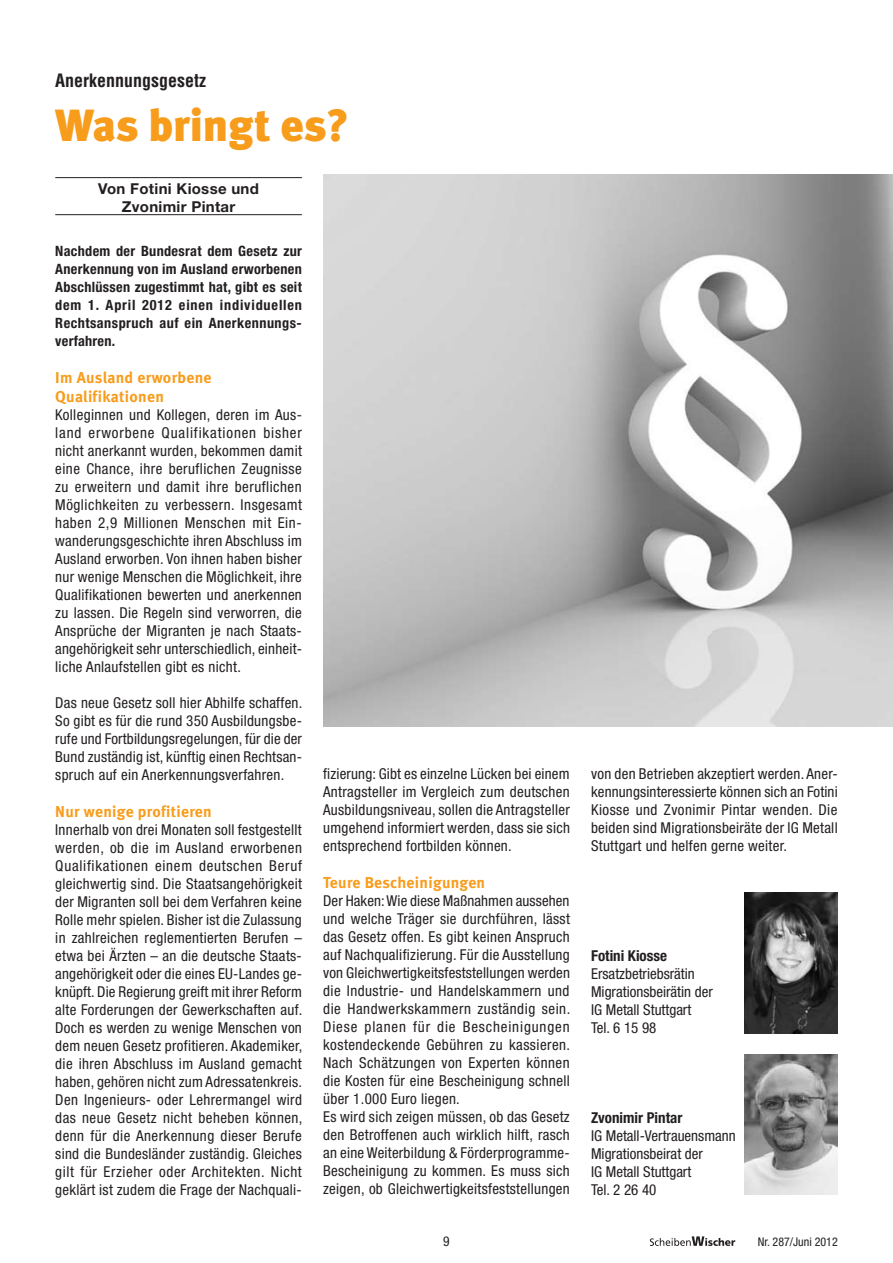
<style>
.page{position:relative;width:893px;height:1263px;background:#fff}
.page>*{position:absolute;margin:0;border:0;box-sizing:border-box;transform-origin:0 0}
.t1{font:900 45px "Meta";letter-spacing:-.005em;color:#f89c1c}
.t2{font:700 condensed 18px "Helvetica";color:#231f20}
.t3{font:700 15.75px/18.9px "Meta";letter-spacing:.02em;color:#f89c1c}
.t4{font:condensed 15px/18px "Helvetica Neue";letter-spacing:.02em;color:#231f20;text-align:justify}
.t5{font:condensed 15px/18px "Helvetica Neue";color:#231f20}
.t6{font:700 15px/18px "Helvetica Neue";letter-spacing:.02em;color:#231f20;text-align:center}
.t7{font:700 condensed 15px "Helvetica Neue";color:#231f20}
.t8{font:700 condensed 14.25px/18px "Helvetica Neue";letter-spacing:.035em;color:#231f20;text-align:justify}
.t9{font:condensed 13.5px "Helvetica Neue";color:#231f20}
.t10{font:condensed 12px "Helvetica Neue";color:#231f20}
</style>
<div class="page">
<svg style="left:650px;top:1236px;width:85px;height:10px"></svg>
<hr style="left:55px;top:177px;width:247px;height:1px;background:#231f20">
<hr style="left:55px;top:214px;width:247px;height:1px;background:#231f20">
<img style="left:323px;top:174px;width:570px;height:552px">
<img style="left:744px;top:1054px;width:94px;height:141px">
<img style="left:744px;top:892px;width:94px;height:141px">
<p class="t2" style="left:55px;top:69px;width:152px">Anerkennungsgesetz</p>
<h1 class="t1" style="left:55px;top:98px;width:295px">Was bringt es?</h1>
<p class="t6" style="left:98px;top:179px;width:162px">Von Fotini Kiosse und<br>Zvonimir Pintar</p>
<p class="t8" style="left:55px;top:242px;width:248px">Nachdem der Bundesrat dem Gesetz zur Anerkennung von im Ausland erworbenen Abschlüssen zugestimmt hat, gibt es seit dem 1. April 2012 einen individuellen Rechtsanspruch auf ein Anerkennungs&shy;verfahren.</p>
<p class="t3" style="left:55px;top:368px;width:158px">Im Ausland erworbene<br>Qualifikationen</p>
<p class="t4" style="left:55px;top:405px;width:248px">Kolleginnen und Kollegen, deren im Aus&shy;land erworbene Qualifikationen bisher nicht anerkannt wurden, bekommen damit eine Chance, ihre beruflichen Zeugnisse zu erweitern und damit ihre beruflichen Möglichkeiten zu verbessern. Insgesamt haben 2,9 Millionen Menschen mit Ein&shy;wanderungsgeschichte ihren Abschluss im Ausland erworben. Von ihnen haben bisher nur wenige Menschen die Möglichkeit, ihre Qualifikationen bewerten und anerkennen zu lassen. Die Regeln sind verworren, die Ansprüche der Migranten je nach Staats&shy;angehörigkeit sehr unterschiedlich, einheit&shy;liche Anlaufstellen gibt es nicht.</p>
<p class="t4" style="left:55px;top:693px;width:249px">Das neue Gesetz soll hier Abhilfe schaffen.<br>So gibt es für die rund 350 Ausbildungsbe&shy;rufe und Fortbildungsregelungen, für die der Bund zuständig ist, künftig einen Rechtsan&shy;spruch auf ein Anerkennungsverfahren.</p>
<p class="t3" style="left:55px;top:802px;width:158px">Nur wenige profitieren</p>
<p class="t4" style="left:55px;top:820px;width:249px">Innerhalb von drei Monaten soll festgestellt werden, ob die im Ausland erworbenen Qualifikationen einem deutschen Beruf gleichwertig sind. Die Staatsangehörigkeit der Migranten soll bei dem Verfahren keine Rolle mehr spielen. Bisher ist die Zulassung in zahlreichen reglementierten Berufen – etwa bei Ärzten – an die deutsche Staats&shy;angehörigkeit oder die eines EU-Landes ge&shy;knüpft. Die Regierung greift mit ihrer Reform alte Forderungen der Gewerkschaften auf.<br>Doch es werden zu wenige Menschen von dem neuen Gesetz profitieren. Akademiker, die ihren Abschluss im Ausland gemacht haben, gehören nicht zum Adressatenkreis.<br>Den Ingenieurs- oder Lehrermangel wird das neue Gesetz nicht beheben können, denn für die Anerkennung dieser Berufe sind die Bundesländer zuständig. Gleiches gilt für Erzieher oder Architekten. Nicht geklärt ist zudem die Frage der Nachquali-</p>
<p class="t4" style="left:323px;top:765px;width:248px">fizierung: Gibt es einzelne Lücken bei einem Antragsteller im Vergleich zum deutschen Ausbildungsniveau, sollen die Antragsteller umgehend informiert werden, dass sie sich entsprechend fortbilden können.</p>
<p class="t3" style="left:323px;top:873px;width:164px">Teure Bescheinigungen</p>
<p class="t4" style="left:323px;top:892px;width:249px;text-align:left">Der Haken: Wie diese Maßnahmen aussehen und welche Träger sie durchführen, lässt das Gesetz offen. Es gibt keinen Anspruch auf Nachqualifizierung. Für die Ausstellung von Gleichwertigkeitsfeststellungen werden die Industrie- und Handelskammern und die Handwerkskammern zuständig sein.<br>Diese planen für die Bescheinigungen kostendeckende Gebühren zu kassieren.<br>Nach Schätzungen von Experten können die Kosten für eine Bescheinigung schnell über 1.000 Euro liegen.<br>Es wird sich zeigen müssen, ob das Gesetz den Betroffenen auch wirklich hilft, rasch an eine Weiterbildung &amp; Förderprogramme-Bescheinigung zu kommen. Es muss sich zeigen, ob Gleichwertigkeitsfeststellungen</p>
<p class="t4" style="left:591px;top:765px;width:248px">von den Betrieben akzeptiert werden. Aner&shy;kennungsinteressierte können sich an Fotini Kiosse und Zvonimir Pintar wenden. Die beiden sind Migrationsbeiräte der IG Metall Stuttgart und helfen gerne weiter.</p>
<p class="t7" style="left:591px;top:946px;width:78px">Fotini Kiosse</p>
<p class="t5" style="left:591px;top:964px;width:123px">Ersatzbetriebsrätin<br>Migrationsbeirätin der<br>IG Metall Stuttgart<br>Tel. 6 15 98</p>
<p class="t7" style="left:591px;top:1108px;width:93px">Zvonimir Pintar</p>
<p class="t5" style="left:591px;top:1126px;width:146px">IG Metall-Vertrauensmann<br>Migrationsbeirat der<br>IG Metall Stuttgart<br>Tel. 2 26 40</p>
<p class="t9" style="left:443px;top:1233px;width:8px">9</p>
<p class="t10" style="left:758px;top:1235px;width:81px">Nr. 287/Juni 2012</p>
</div>
